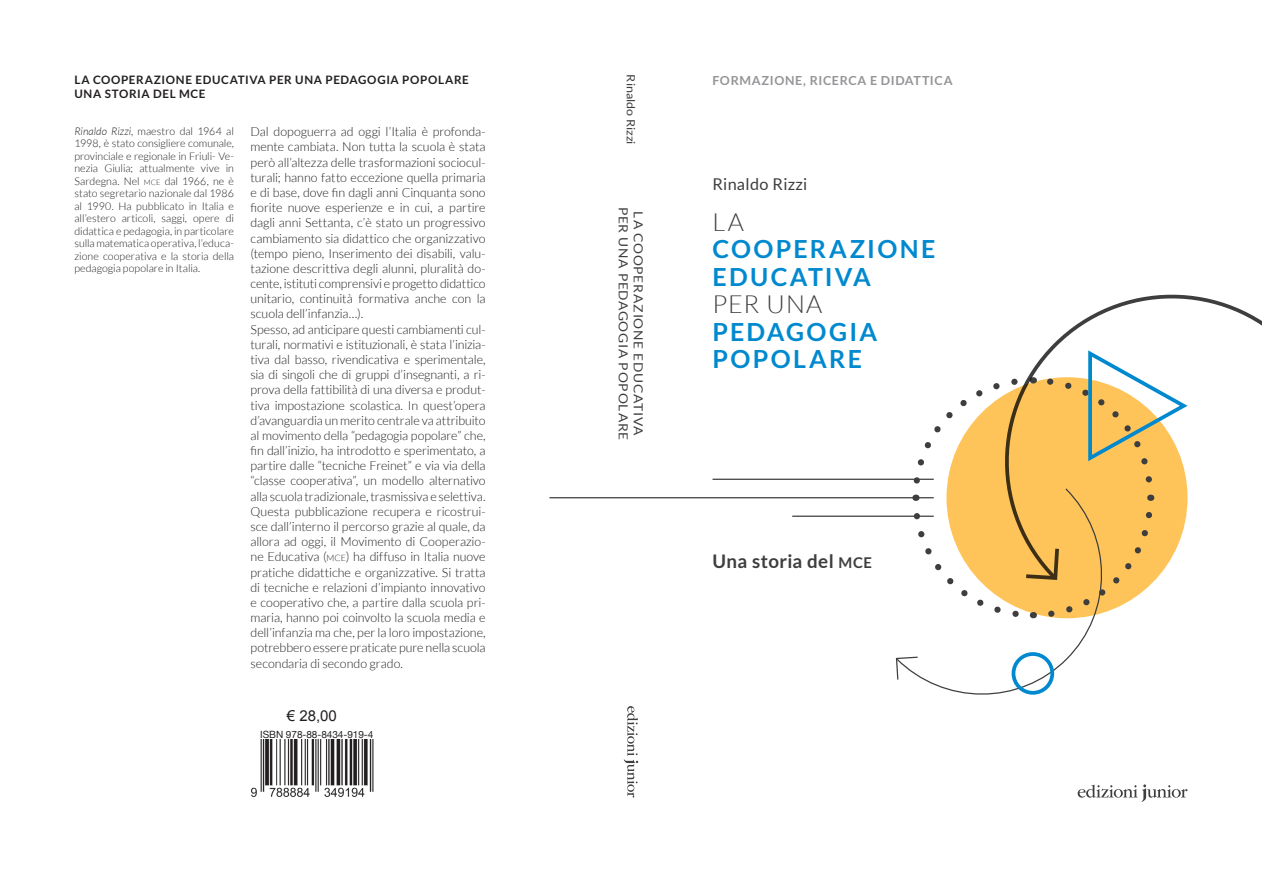
<style>
.page{position:relative;width:1262px;height:872px;background:#fff}
.page>*{position:absolute;margin:0;border:0;box-sizing:border-box;transform-origin:0 0}
.t1{font:700 25px/27.5px "Lato";letter-spacing:.09em;color:#0089cf}
.t2{font:300 25px "Lato";letter-spacing:.045em;color:#3e3e3f}
.t3{font:700 18.75px "Lato";letter-spacing:.02em;color:#3e3e3f}
.t4{font:16.25px "Lato";letter-spacing:.02em;color:#3e3e3f}
.t5{font:15px "Arial";color:#231f20}
.t6{font:300 12.5px/15.1px "Lato";letter-spacing:-.005em;color:#231f20}
.t7{font:12.5px/15px "Lato";letter-spacing:.055em;color:#3e3e3f;text-align:center;scale:1.1 1}
.t8{font:700 12.5px "Lato";letter-spacing:.05em;color:#939598}
.t9{font:700 11.62px/14.1px "Lato";letter-spacing:.055em;color:#231f20}
.t10{font:11.38px "Lato";color:#3e3e3f;scale:1.1 1}
.t11{font:300 10.62px/12.5px "Lato";color:#231f20;text-align:justify}
.t12{font:10px "Helvetica Neue";letter-spacing:-.005em;color:#231f20}
.s1{font-size:8.75px}
.s2{font-style:italic}
.s3{font-size:7.38px}
.s4{font-size:14.88px}
</style>
<div class="page">
<svg style="left:623px;top:706px;width:15px;height:91px"></svg>
<img style="left:250px;top:740px;width:123px;height:57px">
<svg style="left:1077px;top:784px;width:110px;height:17px"></svg>
<hr style="left:549px;top:497px;width:384px;height:1px;background:#3e3e3f">
<hr style="left:712px;top:478px;width:221px;height:2px;background:#3e3e3f">
<hr style="left:792px;top:515px;width:141px;height:2px;background:#3e3e3f">
<svg style="left:1050px;top:294px;width:211px;height:53px"></svg>
<svg style="left:894px;top:497px;width:199px;height:198px"></svg>
<svg style="left:895px;top:656px;width:24px;height:25px"></svg>
<svg style="left:909px;top:347px;width:279px;height:274px"></svg>
<div style="left:1011px;top:652px;width:43px;height:42px;border:4px solid #0089cf;border-radius:50%"></div>
<p class="t9" style="left:74px;top:72px;width:396px">LA COOPERAZIONE EDUCATIVA PER UNA PEDAGOGIA POPOLARE<br>UNA STORIA DEL MCE</p>
<p class="t6" style="left:250px;top:124px;width:237px">Dal dopoguerra ad oggi l’Italia è profonda&shy;mente cambiata. Non tutta la scuola è stata però all’altezza delle trasformazioni sociocul&shy;turali; hanno fatto eccezione quella primaria e di base, dove fin dagli anni Cinquanta sono fiorite nuove esperienze e in cui, a partire dagli anni Settanta, c’è stato un progressivo cambiamento sia didattico che organizzativo (tempo pieno, Inserimento dei disabili, valu&shy;tazione descrittiva degli alunni, pluralità do&shy;cente, istituti comprensivi e progetto didattico unitario, continuità formativa anche con la scuola dell’infanzia…).<br>Spesso, ad anticipare questi cambiamenti cul&shy;turali, normativi e istituzionali, è stata l’inizia&shy;tiva dal basso, rivendicativa e sperimentale, sia di singoli che di gruppi d’insegnanti, a ri&shy;prova della fattibilità di una diversa e produt&shy;tiva impostazione scolastica. In quest’opera d’avanguardia un merito centrale va attribuito al movimento della “pedagogia popolare” che, fin dall’inizio, ha introdotto e sperimentato, a partire dalle “tecniche Freinet” e via via della “classe cooperativa”, un modello alternativo alla scuola tradizionale, trasmissiva e selettiva.<br>Questa pubblicazione recupera e ricostrui&shy;sce dall’interno il percorso grazie al quale, da allora ad oggi, il Movimento di Cooperazio&shy;ne Educativa (<span class="s1">MCE</span>) ha diffuso in Italia nuove pratiche didattiche e organizzative. Si tratta di tecniche e relazioni d’impianto innovativo e cooperativo che, a partire dalla scuola pri&shy;maria, hanno poi coinvolto la scuola media e dell’infanzia ma che, per la loro impostazione, potrebbero essere praticate pure nella scuola secondaria di secondo grado.</p>
<p class="t11" style="left:74px;top:125px;width:161px"><span class="s2">Rinaldo Rizzi</span>, maestro dal 1964 al 1998, è stato consigliere comunale, provinciale e regionale in Friuli- Ve&shy;nezia Giulia; attualmente vive in Sardegna. Nel <span class="s3">MCE</span> dal 1966, ne è stato segretario nazionale dal 1986 al 1990. Ha pubblicato in Italia e all’estero articoli, saggi, opere di didattica e pedagogia, in particolare sulla matematica operativa, l’educa&shy;zione cooperativa e la storia della pedagogia popolare in Italia.</p>
<p class="t5" style="left:287px;top:706px;width:52px">€ 28,00</p>
<p class="t12" style="left:260px;top:727px;width:115px">ISBN 978-88-8434-919-4</p>
<p class="t10" style="left:637px;top:74px;width:65px;rotate:90deg">Rinaldo Rizzi</p>
<p class="t7" style="left:646px;top:207px;width:214px;rotate:90deg">LA COOPERAZIONE EDUCATIVA<br>PER UNA PEDAGOGIA POPOLARE</p>
<p class="t8" style="left:712px;top:73px;width:241px">FORMAZIONE, RICERCA E DIDATTICA</p>
<h3 class="t4" style="left:712px;top:175px;width:96px">Rinaldo Rizzi</h3>
<h1 class="t2" style="left:712px;top:208px;width:33px">LA</h1>
<h1 class="t1" style="left:712px;top:235px;width:224px">COOPERAZIONE<br>EDUCATIVA</h1>
<h1 class="t2" style="left:712px;top:291px;width:111px">PER UNA</h1>
<h1 class="t1" style="left:712px;top:317px;width:166px">PEDAGOGIA<br>POPOLARE</h1>
<h2 class="t3" style="left:712px;top:550px;width:161px">Una storia del <span class="s4">MCE</span></h2>
</div>
